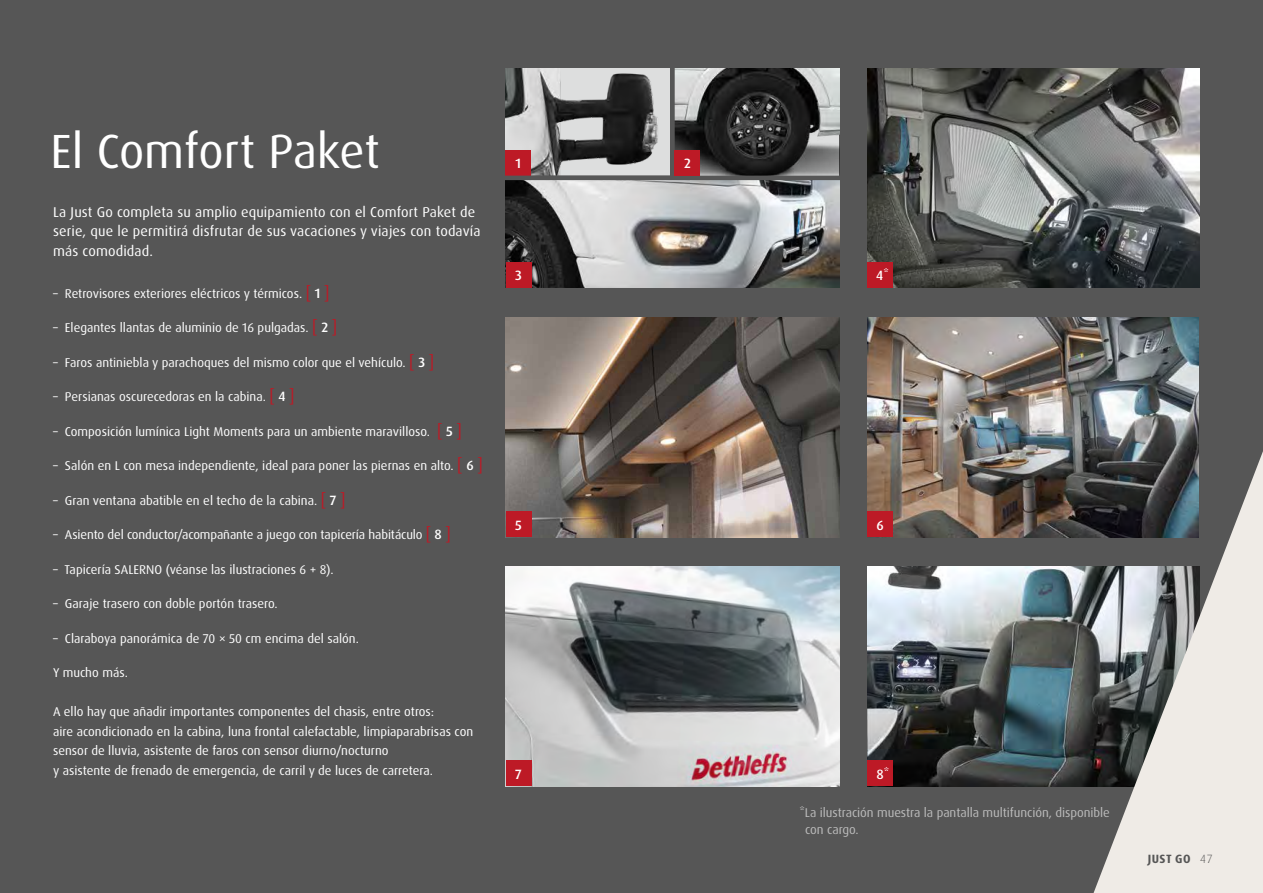
<style>
.page{position:relative;width:1263px;height:893px;background:#565656}
.page>*{position:absolute;margin:0;border:0;box-sizing:border-box;transform-origin:0 0}
.t1{font:48px "Dax Pro";letter-spacing:-.005em;color:#fff}
.t2{font:14.25px/19.5px "Dax Pro";letter-spacing:.01em;color:#fff}
.t3{font:500 13.5px "Dax Pro";color:#fff}
.t4{font:12.75px/19.5px "Dax Pro";color:#fff}
.t5{font:700 12px "Dax Pro";letter-spacing:.035em;color:#565656}
.t6{font:300 12px "Dax OT";color:#565656}
.s1{font-size:16.5px;color:#bd1a26}
.s2{font-weight:500;font-size:13.5px}
.s3{font-weight:400;font-size:12.75px}
</style>
<div class="page">
<img style="left:867px;top:68px;width:332px;height:220px">
<img style="left:867px;top:566px;width:226px;height:220px">
<img style="left:506px;top:68px;width:164px;height:108px">
<svg style="left:1093px;top:451px;width:170px;height:442px;fill:#efebe6"></svg>
<img style="left:506px;top:317px;width:333px;height:220px">
<div style="left:867px;top:262px;width:25px;height:26px;background:#bd1a26"></div>
<div style="left:506px;top:512px;width:25px;height:25px;background:#bd1a26"></div>
<img style="left:506px;top:566px;width:333px;height:220px">
<img style="left:867px;top:317px;width:332px;height:220px">
<div style="left:867px;top:512px;width:26px;height:25px;background:#bd1a26"></div>
<div style="left:506px;top:761px;width:25px;height:25px;background:#bd1a26"></div>
<img style="left:506px;top:180px;width:333px;height:108px">
<div style="left:506px;top:262px;width:25px;height:26px;background:#bd1a26"></div>
<div style="left:506px;top:150px;width:25px;height:26px;background:#bd1a26"></div>
<img style="left:675px;top:68px;width:164px;height:108px">
<div style="left:675px;top:150px;width:25px;height:26px;background:#bd1a26"></div>
<div style="left:867px;top:761px;width:26px;height:25px;background:#bd1a26"></div>
<h1 class="t1" style="left:51px;top:121px;width:331px">El Comfort Paket</h1>
<p class="t2" style="left:53px;top:202px;width:429px">La Just Go completa su amplio equipamiento con el Comfort Paket de serie, que le permitirá disfrutar de sus vacaciones y viajes con todavía más comodidad.</p>
<p class="t4" style="left:53px;top:284px;width:278px">– Retrovisores exteriores eléctricos y térmicos. <span class="s1">[</span> <span class="s2">1</span> <span class="s1">]</span></p>
<p class="t4" style="left:53px;top:318px;width:285px">– Elegantes llantas de aluminio de 16 pulgadas. <span class="s1">[</span> <span class="s2">2</span> <span class="s1">]</span></p>
<p class="t4" style="left:53px;top:353px;width:382px">– Faros antiniebla y parachoques del mismo color que el vehículo. <span class="s1">[</span> <span class="s2">3</span> <span class="s1">]</span></p>
<p class="t4" style="left:53px;top:387px;width:243px">– Persianas oscurecedoras en la cabina. <span class="s1">[</span> <span class="s2">4</span> <span class="s1">]</span></p>
<p class="t4" style="left:53px;top:422px;width:410px">– Composición lumínica Light Moments para un ambiente maravilloso. <span class="s1">[</span> <span class="s2">5</span> <span class="s1">]</span></p>
<p class="t4" style="left:53px;top:456px;width:431px">– Salón en L con mesa independiente, ideal para poner las piernas en alto. <span class="s1">[</span> <span class="s2">6</span> <span class="s1">]</span></p>
<p class="t4" style="left:53px;top:491px;width:294px">– Gran ventana abatible en el techo de la cabina. <span class="s1">[</span> <span class="s2">7</span> <span class="s1">]</span></p>
<p class="t4" style="left:53px;top:525px;width:399px">– Asiento del conductor/acompañante a juego con tapicería habitáculo <span class="s1">[</span> <span class="s2">8</span> <span class="s1">]</span></p>
<p class="t4" style="left:53px;top:560px;width:282px">– Tapicería SALERNO (véanse las ilustraciones 6 + 8).</p>
<p class="t4" style="left:53px;top:594px;width:226px">– Garaje trasero con doble portón trasero.</p>
<p class="t4" style="left:53px;top:629px;width:307px">– Claraboya panorámica de 70 × 50 cm encima del salón.</p>
<p class="t4" style="left:53px;top:663px;width:76px">Y mucho más.</p>
<p class="t4" style="left:53px;top:702px;width:421px">A ello hay que añadir importantes componentes del chasis, entre otros:<br>aire acondicionado en la cabina, luna frontal calefactable, limpiaparabrisas con sensor de lluvia, asistente de faros con sensor diurno/nocturno<br>y asistente de frenado de emergencia, de carril y de luces de carretera.</p>
<p class="t3" style="left:516px;top:155px;width:7px">1</p>
<p class="t3" style="left:684px;top:155px;width:8px">2</p>
<p class="t3" style="left:515px;top:267px;width:8px">3</p>
<p class="t3" style="left:876px;top:267px;width:14px">4<span class="s3">*</span></p>
<p class="t3" style="left:515px;top:516px;width:8px">5</p>
<p class="t3" style="left:876px;top:516px;width:9px">6</p>
<p class="t3" style="left:515px;top:765px;width:8px">7</p>
<p class="t3" style="left:876px;top:765px;width:14px">8<span class="s3">*</span></p>
<p class="t4" style="left:805px;top:805px;width:306px;line-height:16.5px;text-indent:-6px">*La ilustración muestra la pantalla multifunción, disponible con cargo.</p>
<p class="t5" style="left:1148px;top:851px;width:44px">JUST GO</p>
<p class="t6" style="left:1200px;top:851px;width:14px">47</p>
</div>
